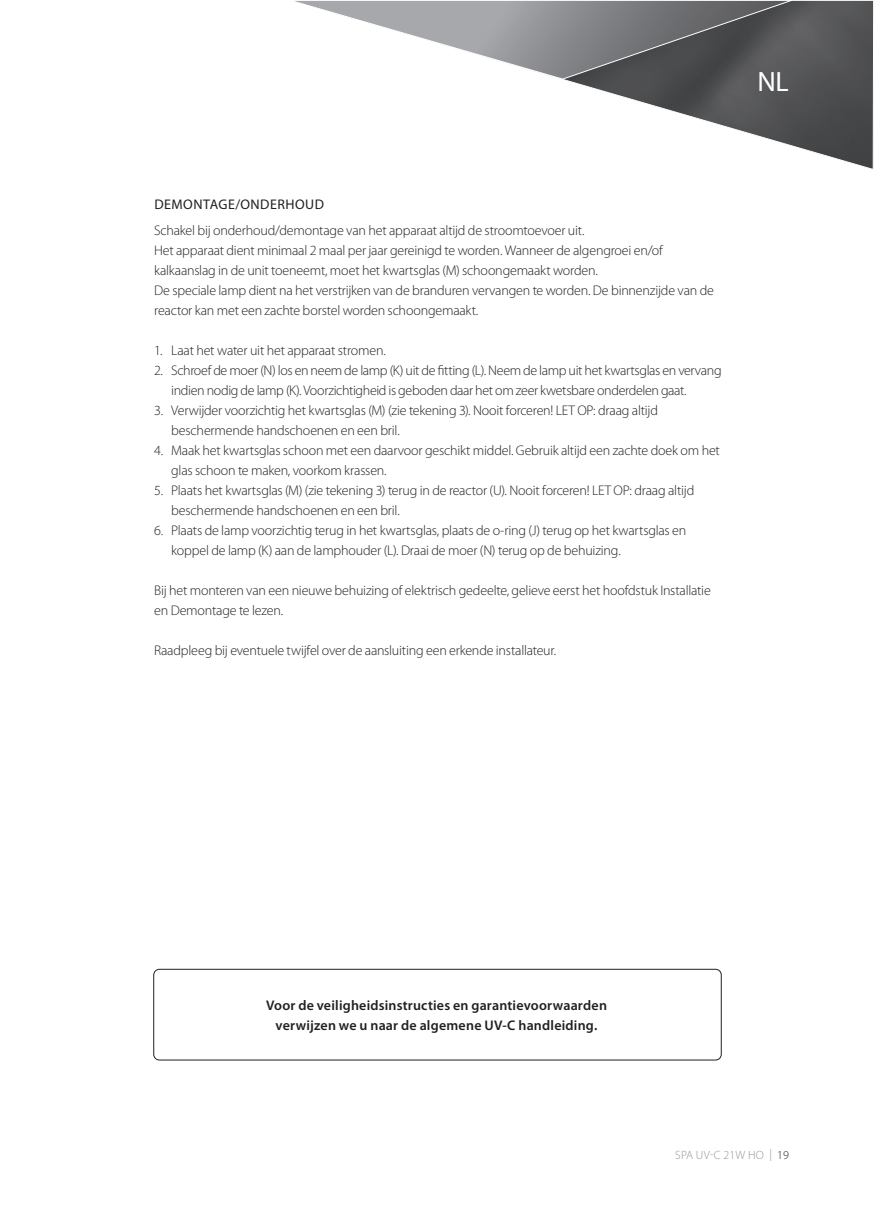
<style>
.page{position:relative;width:874px;height:1225px;background:#fff}
.page>*{position:absolute;margin:0;border:0;box-sizing:border-box;transform-origin:0 0}
.t1{font:28px "Myriad Pro";color:#fff}
.t2{font:300 14px/20px "Myriad Pro";letter-spacing:-.015em;color:#231f20}
.t3{font:600 14px/20px "Myriad Pro";letter-spacing:.015em;color:#231f20;text-align:center}
.t4{font:14px "Myriad Pro";letter-spacing:.035em;color:#231f20}
.t5{font:300 12px "Myriad Pro";letter-spacing:.01em;color:#939598}
.s1{color:#231f20}
</style>
<div class="page">
<svg style="left:565px;top:0;width:308px;height:169px"></svg>
<svg style="left:295px;top:0;width:500px;height:80px"></svg>
<div style="left:153px;top:968px;width:568px;height:92px;border:1px solid #231f20;border-radius:6px"></div>
<h1 class="t1" style="left:757px;top:65px;width:33px">NL</h1>
<p class="t4" style="left:154px;top:196px;width:171px">DEMONTAGE/ONDERHOUD</p>
<p class="t2" style="left:154px;top:220px;width:561px">Schakel bij onderhoud/demontage van het apparaat altijd de stroomtoevoer uit.<br>Het apparaat dient minimaal 2 maal per jaar gereinigd te worden. Wanneer de algengroei en/of kalkaanslag in de unit toeneemt, moet het kwartsglas (M) schoongemaakt worden.<br>De speciale lamp dient na het verstrijken van de branduren vervangen te worden. De binnenzijde van de reactor kan met een zachte borstel worden schoongemaakt.</p>
<p class="t2" style="left:154px;top:340px;width:233px">1. Laat het water uit het apparaat stromen.</p>
<p class="t2" style="left:171px;top:360px;width:551px;text-indent:-17px">2. Schroef de moer (N) los en neem de lamp (K) uit de fitting (L). Neem de lamp uit het kwartsglas en vervang indien nodig de lamp (K). Voorzichtigheid is geboden daar het om zeer kwetsbare onderdelen gaat.</p>
<p class="t2" style="left:171px;top:400px;width:488px;text-indent:-17px">3. Verwijder voorzichtig het kwartsglas (M) (zie tekening 3). Nooit forceren! LET OP: draag altijd beschermende handschoenen en een bril.</p>
<p class="t2" style="left:171px;top:440px;width:550px;text-indent:-17px">4. Maak het kwartsglas schoon met een daarvoor geschikt middel. Gebruik altijd een zachte doek om het glas schoon te maken, voorkom krassen.</p>
<p class="t2" style="left:171px;top:480px;width:524px;text-indent:-17px">5. Plaats het kwartsglas (M) (zie tekening 3) terug in de reactor (U). Nooit forceren! LET OP: draag altijd beschermende handschoenen en een bril.</p>
<p class="t2" style="left:171px;top:520px;width:516px;text-indent:-17px">6. Plaats de lamp voorzichtig terug in het kwartsglas, plaats de o-ring (J) terug op het kwartsglas en koppel de lamp (K) aan de lamphouder (L). Draai de moer (N) terug op de behuizing.</p>
<p class="t2" style="left:154px;top:580px;width:558px">Bij het monteren van een nieuwe behuizing of elektrisch gedeelte, gelieve eerst het hoofdstuk Installatie en Demontage te lezen.</p>
<p class="t2" style="left:154px;top:640px;width:403px">Raadpleeg bij eventuele twijfel over de aansluiting een erkende installateur.</p>
<p class="t3" style="left:266px;top:995px;width:342px">Voor de veiligheidsinstructies en garantievoorwaarden verwijzen we u naar de algemene UV-C handleiding.</p>
<p class="t5" style="left:674px;top:1148px;width:115px">SPA UV-C 21W HO | <span class="s1">19</span></p>
</div>
